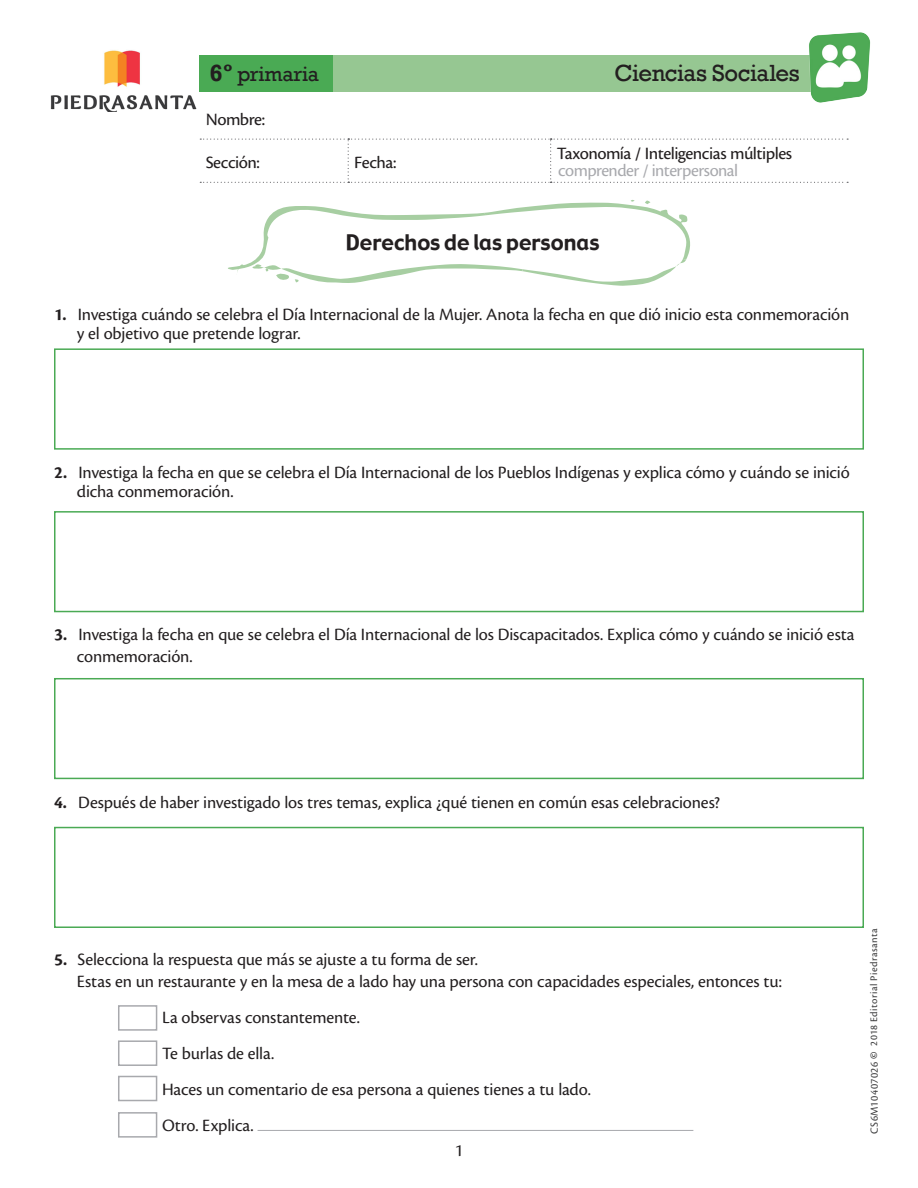
<style>
.page{position:relative;width:918px;height:1188px;background:#fff}
.page>*{position:absolute;margin:0;border:0;box-sizing:border-box;transform-origin:0 0}
.t1{font:24px "Rockwell";letter-spacing:-.02em;color:#231f20}
.Curso_NG{font:21px "Gadget";color:#231f20}
.t2{font:21px "Rockwell";letter-spacing:-.005em;color:#231f20}
.Curso_NG-2{font:18px "Cronos Pro";letter-spacing:-.01em;color:#231f20}
.t3{font:18px "Cronos Pro Capt";letter-spacing:-.03em;color:#231f20}
.Nombre_alumno{font:18px "Cronos Pro";letter-spacing:-.03em;color:#a8a9ad}
._2014_Editorial_Pie{font:10.5px "Cronos Pro Capt";letter-spacing:.04em;color:#3e3e3f}
.s1{font-weight:700;font-size:24px}
.s2{font-weight:700}
.s3{font-family:"Cronos Pro";font-size:11.25px}
.s4{font-family:"Cronos Pro";font-weight:700}
</style>
<div class="page">
<svg style="left:200px;top:139px;width:648px;height:44px"></svg>
<svg style="left:200px;top:55px;width:604px;height:36px;background:#85c084"></svg>
<img style="left:804px;top:32px;width:67px;height:71px">
<img style="left:50px;top:50px;width:147px;height:61px">
<hr style="left:258px;top:1130px;width:435px;height:1px;background:#a8a9ad">
<div style="left:54px;top:348px;width:810px;height:102px;background:#fff;border:2px solid #4aaa54"></div>
<div style="left:54px;top:511px;width:810px;height:101px;background:#fff;border:2px solid #4aaa54"></div>
<div style="left:54px;top:678px;width:810px;height:101px;background:#fff;border:2px solid #4aaa54"></div>
<div style="left:54px;top:827px;width:810px;height:101px;background:#fff;border:2px solid #4aaa54"></div>
<svg style="left:228px;top:200px;width:462px;height:86px"></svg>
<div style="left:118px;top:1005px;width:39px;height:26px;border:2px solid #a8a9ad"></div>
<div style="left:118px;top:1040px;width:39px;height:26px;border:2px solid #a8a9ad"></div>
<div style="left:118px;top:1076px;width:39px;height:25px;border:2px solid #a8a9ad"></div>
<div style="left:118px;top:1112px;width:39px;height:26px;border:2px solid #a8a9ad"></div>
<p class="t2" style="left:210px;top:62px;width:111px"><span class="s1">6º</span> primaria</p>
<h1 class="t1" style="left:615px;top:59px;width:187px">Ciencias Sociales</h1>
<p class="t3" style="left:206px;top:109px;width:61px">Nombre:</p>
<p class="t3" style="left:206px;top:152px;width:56px">Sección:</p>
<p class="t3" style="left:354px;top:152px;width:44px">Fecha:</p>
<p class="t3" style="left:557px;top:143px;width:237px">Taxonomía / Inteligencias múltiples</p>
<p class="Nombre_alumno" style="left:558px;top:160px;width:181px">comprender / interpersonal</p>
<p class="Curso_NG" style="left:346px;top:229px;width:255px">Derechos de las personas</p>
<p class="Curso_NG-2" style="left:54px;top:304px;width:797px"><span class="s2">1.</span> Investiga cuándo se celebra el Día Internacional de la Mujer. Anota la fecha en que dió inicio esta conmemoración</p>
<p class="Curso_NG-2" style="left:77px;top:324px;width:225px">y el objetivo que pretende lograr.</p>
<p class="Curso_NG-2" style="left:54px;top:462px;width:797px"><span class="s2">2.</span> Investiga la fecha en que se celebra el Día Internacional de los Pueblos Indígenas y explica cómo y cuándo se inició</p>
<p class="Curso_NG-2" style="left:77px;top:481px;width:158px">dicha conmemoración.</p>
<p class="Curso_NG-2" style="left:54px;top:624px;width:802px"><span class="s2">3.</span> Investiga la fecha en que se celebra el Día Internacional de los Discapacitados. Explica cómo y cuándo se inició esta</p>
<p class="Curso_NG-2" style="left:77px;top:646px;width:117px">conmemoración.</p>
<p class="Curso_NG-2" style="left:54px;top:792px;width:668px"><span class="s2">4.</span> Después de haber investigado los tres temas, explica ¿qué tienen en común esas celebraciones?</p>
<p class="Curso_NG-2" style="left:54px;top:949px;width:426px"><span class="s2">5.</span> Selecciona la respuesta que más se ajuste a tu forma de ser.</p>
<p class="Curso_NG-2" style="left:77px;top:971px;width:707px">Estas en un restaurante y en la mesa de a lado hay una persona con capacidades especiales, entonces tu:</p>
<p class="Curso_NG-2" style="left:162px;top:1007px;width:199px">La observas constantemente.</p>
<p class="Curso_NG-2" style="left:162px;top:1043px;width:114px">Te burlas de ella.</p>
<p class="Curso_NG-2" style="left:162px;top:1079px;width:430px">Haces un comentario de esa persona a quienes tienes a tu lado.</p>
<p class="Curso_NG-2" style="left:162px;top:1115px;width:93px">Otro. Explica.</p>
<p class="Curso_NG-2" style="left:455px;top:1140px;width:10px">1</p>
<p class="_2014_Editorial_Pie" style="left:868px;top:1134px;width:207px;rotate:-90deg"><span class="s3">CS6M10407026</span> <span class="s4">©</span> 2018 Editorial Piedrasanta</p>
</div>
